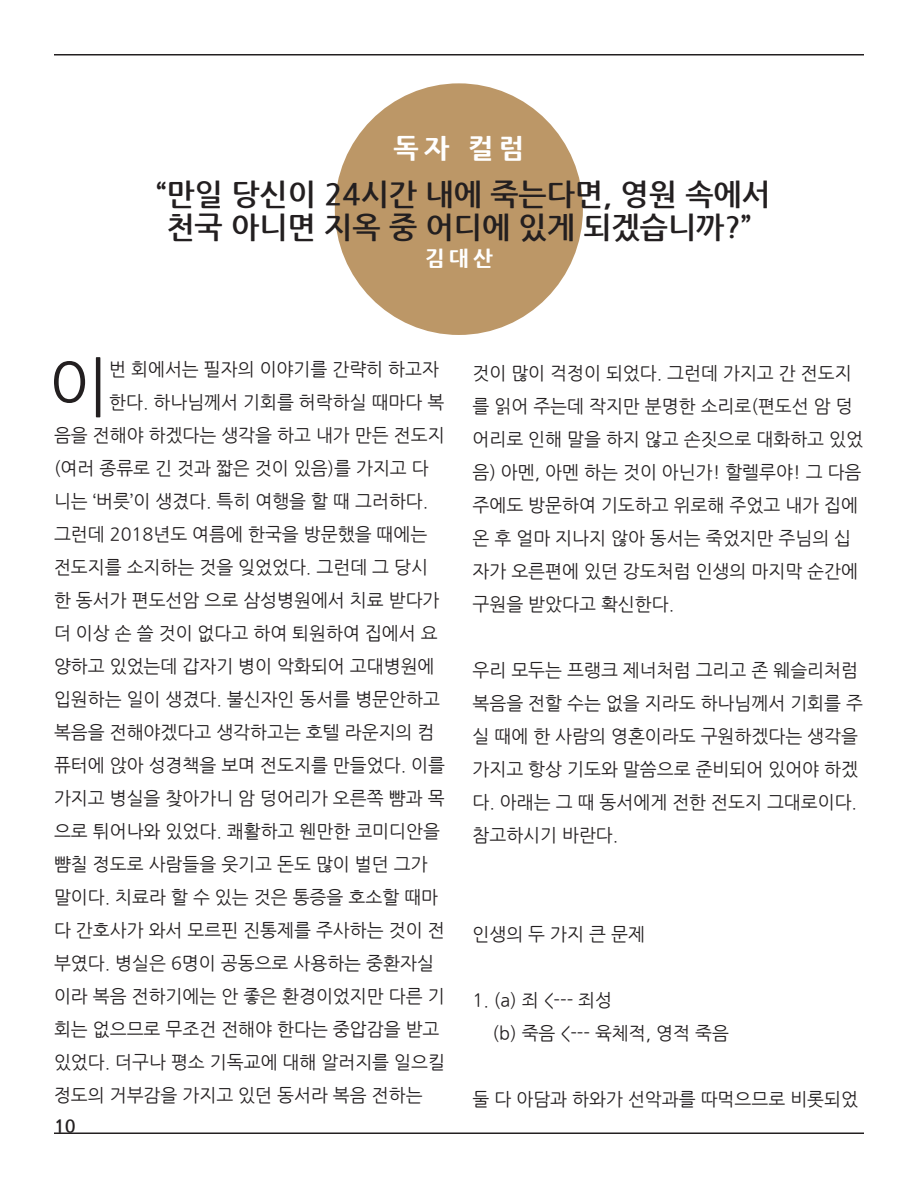
<style>
.page{position:relative;width:918px;height:1188px;background:#fff}
.page>*{position:absolute;margin:0;border:0;box-sizing:border-box;transform-origin:0 0}
.t1{font:65.4px "Nanum Gothic";color:#231f20}
.Pull_Quote_-_Bold{font:700 30px "Nanum Gothic";color:#231f20}
.Section_Header_-_Cen{font:800 27px "Nanum Gothic";color:#fff}
.Section_Header_-_Cen-2{font:800 21px "Nanum Gothic";color:#fff}
.t2{font:18px/33px "Nanum Gothic";color:#231f20}
.t3{font:700 18px "Nanum Gothic";color:#231f20}
</style>
<div class="page">
<hr style="left:54px;top:1132px;width:810px;height:2px;background:#231f20">
<div style="left:335px;top:83px;width:248px;height:252px;background:#bc9767;border-radius:50%"></div>
<hr style="left:54px;top:54px;width:810px;height:2px;background:#231f20">
<p class="Section_Header_-_Cen" style="left:394px;top:134px;width:132px">독자 컬럼</p>
<p class="Pull_Quote_-_Bold" style="left:156px;top:180px;width:615px">“만일 당신이 24시간 내에 죽는다면, 영원 속에서</p>
<p class="Pull_Quote_-_Bold" style="left:166px;top:213px;width:586px">천국 아니면 지옥 중 어디에 있게 되겠습니까?”</p>
<p class="Section_Header_-_Cen-2" style="left:425px;top:247px;width:69px">김대산</p>
<p class="t1" style="left:48px;top:356px;width:63px">이</p>
<p class="t2" style="left:109px;top:353px;width:331px">번 회에서는 필자의 이야기를 간략히 하고자</p>
<p class="t2" style="left:109px;top:386px;width:337px">한다. 하나님께서 기회를 허락하실 때마다 복</p>
<p class="t2" style="left:54px;top:419px;width:392px">음을 전해야 하겠다는 생각을 하고 내가 만든 전도지</p>
<p class="t2" style="left:54px;top:452px;width:376px">(여러 종류로 긴 것과 짧은 것이 있음)를 가지고 다</p>
<p class="t2" style="left:54px;top:485px;width:376px">니는 ‘버릇’이 생겼다. 특히 여행을 할 때 그러하다.</p>
<p class="t2" style="left:54px;top:518px;width:375px">그런데 2018년도 여름에 한국을 방문했을 때에는</p>
<p class="t2" style="left:54px;top:551px;width:376px">전도지를 소지하는 것을 잊었었다. 그런데 그 당시</p>
<p class="t2" style="left:54px;top:584px;width:387px">한 동서가 편도선암 으로 삼성병원에서 치료 받다가</p>
<p class="t2" style="left:54px;top:617px;width:385px">더 이상 손 쓸 것이 없다고 하여 퇴원하여 집에서 요</p>
<p class="t2" style="left:54px;top:650px;width:382px">양하고 있었는데 갑자기 병이 악화되어 고대병원에</p>
<p class="t2" style="left:54px;top:683px;width:387px">입원하는 일이 생겼다. 불신자인 동서를 병문안하고</p>
<p class="t2" style="left:54px;top:716px;width:382px">복음을 전해야겠다고 생각하고는 호텔 라운지의 컴</p>
<p class="t2" style="left:54px;top:749px;width:393px">퓨터에 앉아 성경책을 보며 전도지를 만들었다. 이를</p>
<p class="t2" style="left:54px;top:782px;width:392px">가지고 병실을 찾아가니 암 덩어리가 오른쪽 뺨과 목</p>
<p class="t2" style="left:54px;top:815px;width:387px">으로 튀어나와 있었다. 쾌활하고 웬만한 코미디안을</p>
<p class="t2" style="left:54px;top:848px;width:375px">뺨칠 정도로 사람들을 웃기고 돈도 많이 벌던 그가</p>
<p class="t2" style="left:54px;top:881px;width:386px">말이다. 치료라 할 수 있는 것은 통증을 호소할 때마</p>
<p class="t2" style="left:54px;top:914px;width:392px">다 간호사가 와서 모르핀 진통제를 주사하는 것이 전</p>
<p class="t2" style="left:54px;top:947px;width:381px">부였다. 병실은 6명이 공동으로 사용하는 중환자실</p>
<p class="t2" style="left:54px;top:980px;width:392px">이라 복음 전하기에는 안 좋은 환경이었지만 다른 기</p>
<p class="t2" style="left:54px;top:1013px;width:387px">회는 없으므로 무조건 전해야 한다는 중압감을 받고</p>
<p class="t2" style="left:54px;top:1046px;width:393px">있었다. 더구나 평소 기독교에 대해 알러지를 일으킬</p>
<p class="t2" style="left:54px;top:1079px;width:370px">정도의 거부감을 가지고 있던 동서라 복음 전하는</p>
<p class="t3" style="left:54px;top:1117px;width:23px">10</p>
<p class="t2" style="left:472px;top:357px;width:392px">것이 많이 걱정이 되었다. 그런데 가지고 간 전도지 를 읽어 주는데 작지만 분명한 소리로(편도선 암 덩 어리로 인해 말을 하지 않고 손짓으로 대화하고 있었 음) 아멘, 아멘 하는 것이 아닌가! 할렐루야! 그 다음 주에도 방문하여 기도하고 위로해 주었고 내가 집에 온 후 얼마 지나지 않아 동서는 죽었지만 주님의 십 자가 오른편에 있던 강도처럼 인생의 마지막 순간에 구원을 받았다고 확신한다.</p>
<p class="t2" style="left:472px;top:654px;width:392px">우리 모두는 프랭크 제너처럼 그리고 존 웨슬리처럼 복음을 전할 수는 없을 지라도 하나님께서 기회를 주 실 때에 한 사람의 영혼이라도 구원하겠다는 생각을 가지고 항상 기도와 말씀으로 준비되어 있어야 하겠 다. 아래는 그 때 동서에게 전한 전도지 그대로이다. 참고하시기 바란다.</p>
<p class="t2" style="left:472px;top:918px;width:174px">인생의 두 가지 큰 문제</p>
<p class="t2" style="left:472px;top:984px;width:141px">1. (a) 죄 &lt;--- 죄성</p>
<p class="t2" style="left:493px;top:1017px;width:238px">(b) 죽음 &lt;--- 육체적, 영적 죽음</p>
<p class="t2" style="left:472px;top:1083px;width:387px">둘 다 아담과 하와가 선악과를 따먹으므로 비롯되었</p>
</div>
